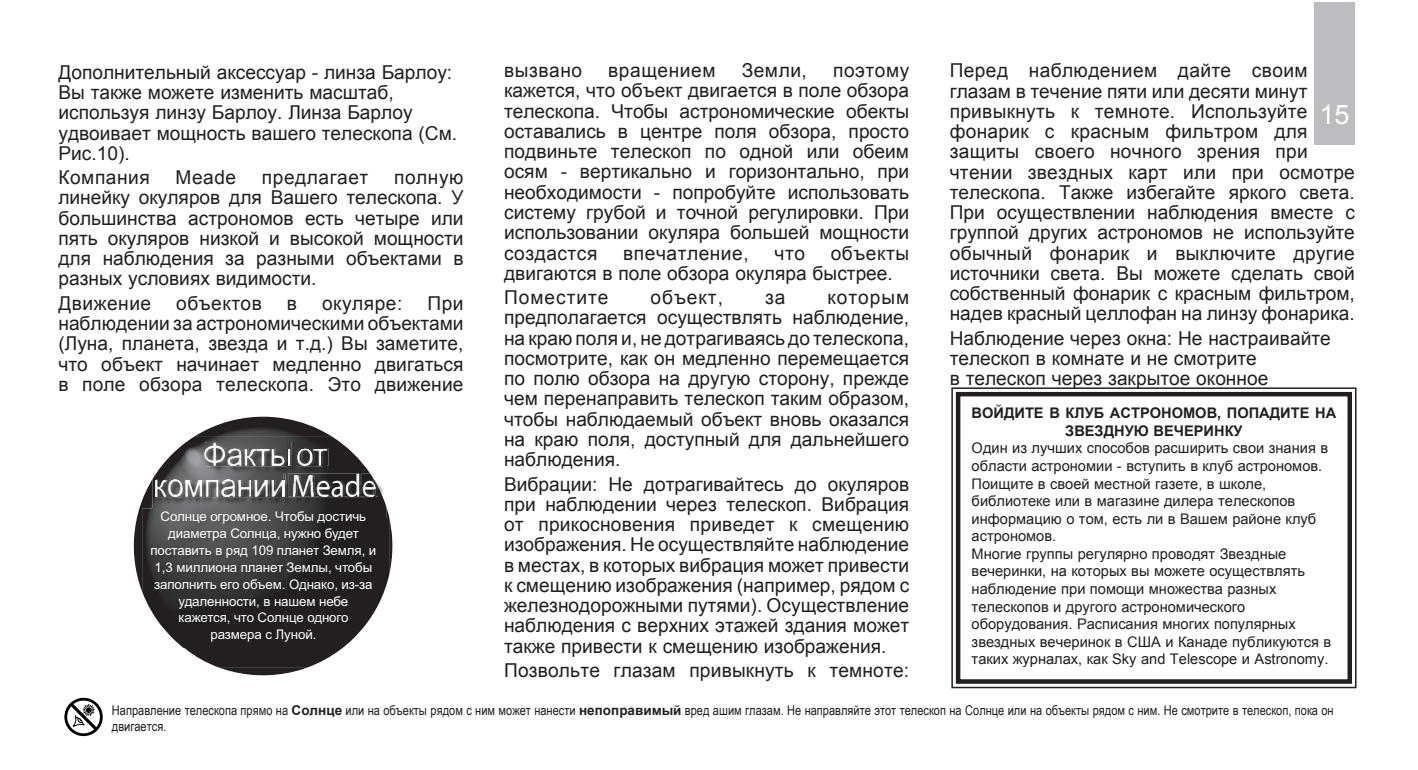
<style>
.page{position:relative;width:1418px;height:770px;background:#fff}
.page>*{position:absolute;margin:0;border:0;box-sizing:border-box;transform-origin:0 0}
.t1{font:27px "Arial";color:#fff}
.t2{font:19.12px/20.2px "Arial";color:#231f20;text-align:justify}
.t3{font:19.12px "Arial";letter-spacing:.03em;color:#231f20}
.t4{font:19.12px "Arial";letter-spacing:.025em;color:#231f20}
.t5{font:19.12px "Arial";letter-spacing:.05em;color:#231f20}
.t6{font:14.62px "Arial";color:#231f20}
.t7{font:700 14.62px "Arial";color:#231f20}
.t8{font:13.5px/16.2px "Arial Narrow";color:#231f20}
.t9{font:13.28px/16.9px "Arial";letter-spacing:-.01em;color:#fff;text-align:center}
.s1{font-family:"Arial";font-weight:700}
</style>
<div class="page">
<svg style="left:951px;top:387px;width:406px;height:302px"></svg>
<div style="left:956px;top:392px;width:396px;height:291px;border:4px solid #231f20"></div>
<img style="left:197px;top:416px;width:66px;height:19px">
<img style="left:152px;top:478px;width:1px;height:30px">
<img style="left:153px;top:505px;width:233px;height:3px">
<img style="left:153px;top:437px;width:233px;height:68px">
<svg style="left:203px;top:442px;width:2px;height:24px"></svg>
<svg style="left:296px;top:449px;width:9px;height:18px"></svg>
<img style="left:174px;top:497px;width:52px;height:1px">
<svg style="left:154px;top:479px;width:2px;height:18px"></svg>
<img style="left:290px;top:442px;width:1px;height:23px">
<img style="left:300px;top:448px;width:28px;height:17px">
<img style="left:305px;top:448px;width:23px;height:3px">
<img style="left:288px;top:473px;width:71px;height:1px">
<img style="left:205px;top:448px;width:82px;height:18px">
<svg style="left:287px;top:442px;width:3px;height:24px"></svg>
<img style="left:284px;top:445px;width:3px;height:20px">
<img style="left:207px;top:442px;width:77px;height:23px">
<img style="left:298px;top:450px;width:23px;height:16px">
<svg style="left:324px;top:449px;width:2px;height:17px"></svg>
<img style="left:300px;top:449px;width:1px;height:16px">
<img style="left:301px;top:449px;width:23px;height:16px">
<img style="left:156px;top:480px;width:126px;height:17px">
<img style="left:158px;top:479px;width:124px;height:17px">
<img style="left:293px;top:496px;width:77px;height:1px">
<svg style="left:282px;top:479px;width:5px;height:18px"></svg>
<svg style="left:370px;top:473px;width:8px;height:24px"></svg>
<img style="left:288px;top:474px;width:3px;height:22px">
<img style="left:291px;top:474px;width:2px;height:22px">
<img style="left:293px;top:474px;width:3px;height:22px">
<img style="left:296px;top:474px;width:77px;height:22px">
<img style="left:297px;top:475px;width:76px;height:21px">
<img style="left:142px;top:508px;width:247px;height:120px">
<img style="left:163px;top:627px;width:200px;height:21px">
<img style="left:184px;top:648px;width:159px;height:19px">
<img style="left:153px;top:508px;width:233px;height:9px">
<svg style="left:64px;top:697px;width:39px;height:40px"></svg>
<div style="left:1314px;top:2px;width:40px;height:143px;background:#bcbdc0"></div>
<p class="t2" style="left:58px;top:62px;width:400px;text-align:left">Дополнительный аксессуар - линза Барлоу:<br>Вы также можете изменить масштаб, используя линзу Барлоу. Линза Барлоу удвоивает мощность вашего телескопа (См.<br>Рис.10).</p>
<p class="t3" style="left:58px;top:165px;width:93px">Компания</p>
<p class="t2" style="left:175px;top:167px;width:62px">Meade</p>
<p class="t3" style="left:262px;top:165px;width:108px">предлагает</p>
<p class="t2" style="left:58px;top:167px;width:407px;text-indent:336px">полную линейку окуляров для Вашего телескопа. У большинства астрономов есть четыре или пять окуляров низкой и высокой мощности для наблюдения за разными объектами в разных условиях видимости.</p>
<p class="t4" style="left:58px;top:290px;width:94px">Движение</p>
<p class="t4" style="left:176px;top:290px;width:87px">объектов</p>
<p class="t2" style="left:287px;top:293px;width:12px">в</p>
<p class="t4" style="left:322px;top:290px;width:82px">окуляре:</p>
<p class="t2" style="left:58px;top:293px;width:407px;text-indent:369px">При наблюдении за астрономическими объектами (Луна, планета, звезда и т.д.) Вы заметите, что объект начинает медленно двигаться в поле обзора телескопа. Это движение</p>
<p class="t9" style="left:150px;top:507px;width:227px">Солнце огромное. Чтобы достичь диаметра Солнца, нужно будет поставить в ряд 109 планет Земля, и<br>1,3 миллиона планет Землы, чтобы заполнить его объем. Однако, из-за удаленности, в нашем небе<br>кажется, что Солнце одного<br>размера с Луной.</p>
<p class="t3" style="left:504px;top:58px;width:79px">вызвано</p>
<p class="t3" style="left:608px;top:58px;width:109px">вращением</p>
<p class="t2" style="left:741px;top:60px;width:67px">Земли,</p>
<p class="t2" style="left:504px;top:60px;width:407px;text-indent:329px">поэтому кажется, что объект двигается в поле обзора телескопа. Чтобы астрономические обекты оставались в центре поля обзора, просто подвиньте телескоп по одной или обеим осям - вертикально и горизонтально, при необходимости - попробуйте использовать систему грубой и точной регулировки. При использовании окуляра большей мощности создастся</p>
<p class="t2" style="left:504px;top:243px;width:406px;text-indent:327px">объекты двигаются в поле обзора окуляра быстрее.</p>
<p class="t5" style="left:504px;top:285px;width:106px">Поместите</p>
<p class="t2" style="left:650px;top:287px;width:74px">объект,</p>
<p class="t2" style="left:765px;top:287px;width:22px">за</p>
<p class="t3" style="left:623px;top:240px;width:127px">впечатление,</p>
<p class="t2" style="left:774px;top:243px;width:32px">что</p>
<p class="t2" style="left:504px;top:287px;width:407px;text-indent:323px">которым предполагается осуществлять наблюдение, на краю поля и, не дотрагиваясь до телескопа, посмотрите, как он медленно перемещается по полю обзора на другую сторону, прежде чем перенаправить телескоп таким образом, чтобы наблюдаемый объект вновь оказался на краю поля, доступный для дальнейшего наблюдения.</p>
<p class="t2" style="left:504px;top:474px;width:407px">Вибрации: Не дотрагивайтесь до окуляров при наблюдении через телескоп. Вибрация от прикосновения приведет к смещению изображения. Не осуществляйте наблюдение в местах, в которых вибрация может привести к смещению изображения (например, рядом с железнодорожными путями). Осуществление наблюдения с верхних этажей здания может также привести к смещению изображения.</p>
<p class="t2" style="left:504px;top:660px;width:406px">Позвольте глазам привыкнуть к темноте:</p>
<p class="t2" style="left:949px;top:61px;width:407px;text-align:left">Перед наблюдением дайте своим глазам в течение пяти или десяти минут привыкнуть к темноте. Используйте фонарик с красным фильтром для защиты своего ночного зрения при чтении звездных карт или при осмотре телескопа. Также избегайте яркого света.<br>При осуществлении наблюдения вместе с группой других астрономов не используйте обычный фонарик и выключите другие источники света. Вы можете сделать свой собственный фонарик с красным фильтром, надев красный целлофан на линзу фонарика.</p>
<p class="t2" style="left:949px;top:328px;width:382px;text-align:left">Наблюдение через окна: Не настраивайте телескоп в комнате и не смотрите<br>в телескоп через закрытое оконное</p>
<p class="t7" style="left:971px;top:403px;width:366px">ВОЙДИТЕ В КЛУБ АСТРОНОМОВ, ПОПАДИТЕ НА</p>
<p class="t7" style="left:1065px;top:421px;width:179px">ЗВЕЗДНУЮ ВЕЧЕРИНКУ</p>
<p class="t6" style="left:971px;top:438px;width:358px">Один из лучших способов расширить свои знания в</p>
<p class="t6" style="left:971px;top:456px;width:352px">области астрономии - вступить в клуб астрономов.</p>
<p class="t6" style="left:971px;top:474px;width:296px">Поищите в своей местной газете, в школе,</p>
<p class="t6" style="left:971px;top:491px;width:325px">библиотеке или в магазине дилера телескопов</p>
<p class="t6" style="left:971px;top:509px;width:346px">информацию о том, есть ли в Вашем районе клуб</p>
<p class="t6" style="left:971px;top:526px;width:86px">астрономов.</p>
<p class="t6" style="left:971px;top:544px;width:316px">Многие группы регулярно проводят Звездные</p>
<p class="t6" style="left:971px;top:561px;width:335px">вечеринки, на которых вы можете осуществлять</p>
<p class="t6" style="left:971px;top:579px;width:306px">наблюдение при помощи множества разных</p>
<p class="t6" style="left:971px;top:596px;width:275px">телескопов и другого астрономического</p>
<p class="t6" style="left:971px;top:614px;width:326px">оборудования. Расписания многих популярных</p>
<p class="t6" style="left:971px;top:632px;width:361px">звездных вечеринок в США и Канаде публикуются в</p>
<p class="t6" style="left:971px;top:649px;width:358px">таких журналах, как Sky and Telescope и Astronomy.</p>
<p class="t1" style="left:1319px;top:97px;width:32px">15</p>
<p class="t8" style="left:112px;top:701px;width:1223px">Направление телескопа прямо на <span class="s1">Солнце</span> или на объекты рядом с ним может нанести <span class="s1">непоправимый</span> вред ашим глазам. Не направляйте этот телескоп на Солнце или на объекты рядом с ним. Не смотрите в телескоп, пока он двигается.</p>
</div>
